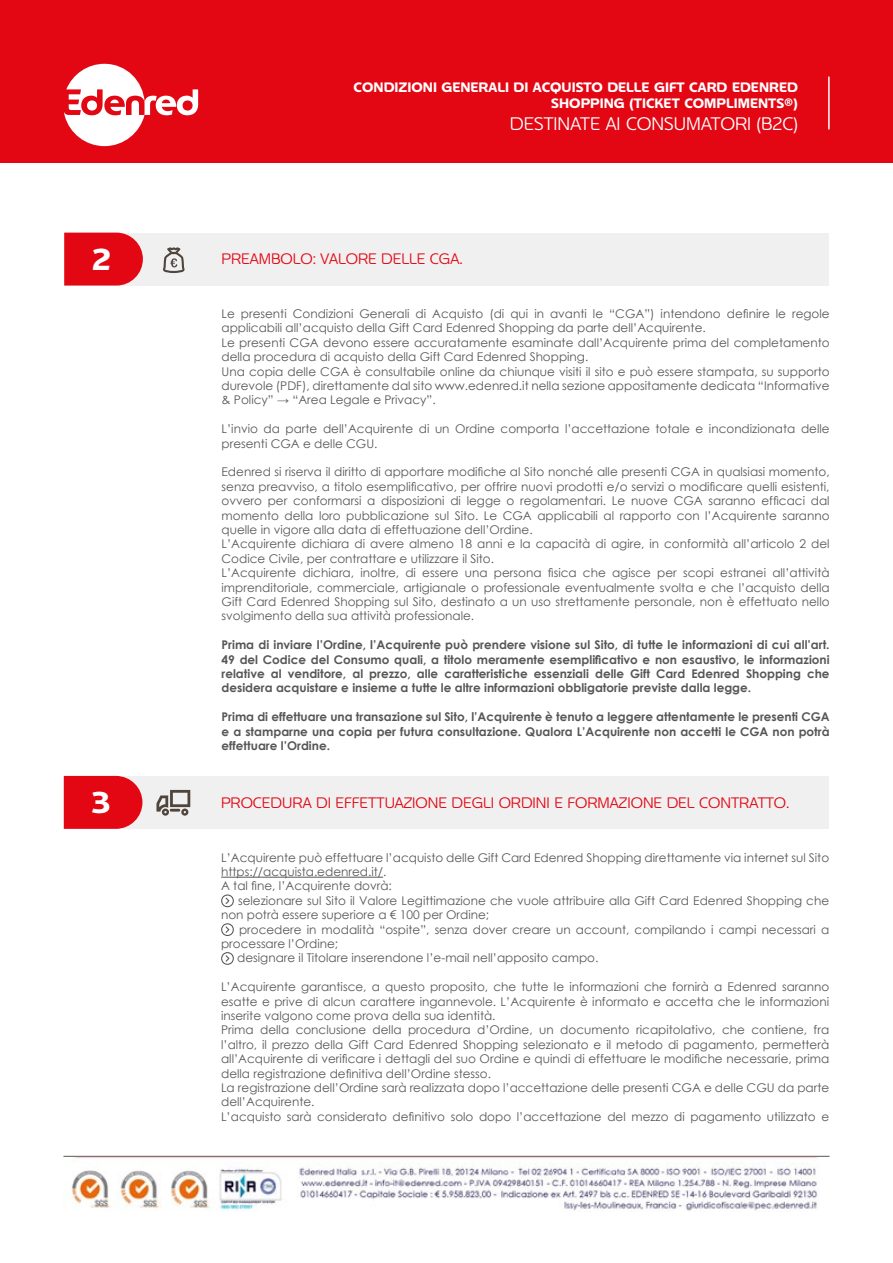
<style>
.page{position:relative;width:893px;height:1263px;background:#fff}
.page>*{position:absolute;margin:0;border:0;box-sizing:border-box;transform-origin:0 0}
.t1{font:700 30px "Edenred";color:#fff}
.t2{font:300 18px "Edenred";color:#fff}
.t3{font:300 15px "Edenred";color:#e30613}
.t4{font:700 13.5px/16.2px "Edenred";color:#fff;text-align:right}
.t5{font:12px/14.4px "Century Gothic";color:#575756}
.t6{font:700 12px/14.4px "Century Gothic";color:#575756;text-align:justify}
</style>
<div class="page">
<div style="left:0;top:0;width:893px;height:163px;background:#e30613"></div>
<svg style="left:64px;top:64px;width:134px;height:82px"></svg>
<hr style="left:64px;top:1156px;width:765px;height:1px;background:#575756">
<hr style="left:828px;top:77px;width:2px;height:52px;background:#fff">
<img style="left:63px;top:1158px;width:755px;height:53px">
<div style="left:65px;top:233px;width:764px;height:53px;background:#f0f0f0"></div>
<div style="left:64px;top:776px;width:765px;height:53px;background:#f0f0f0"></div>
<svg style="left:64px;top:233px;width:79px;height:53px"></svg>
<svg style="left:64px;top:776px;width:78px;height:53px"></svg>
<hr style="left:221px;top:877px;width:162px;height:1px;background:#575756">
<svg style="left:221px;top:894px;width:13px;height:13px"></svg>
<svg style="left:221px;top:923px;width:13px;height:13px"></svg>
<svg style="left:221px;top:952px;width:13px;height:13px"></svg>
<svg style="left:163px;top:247px;width:22px;height:26px"></svg>
<svg style="left:156px;top:790px;width:34px;height:26px"></svg>
<h1 class="t1" style="left:92px;top:239px;width:20px">2</h1>
<h1 class="t1" style="left:92px;top:782px;width:20px">3</h1>
<p class="t4" style="left:354px;top:79px;width:446px">CONDIZIONI GENERALI DI ACQUISTO DELLE GIFT CARD EDENRED<br>SHOPPING (TICKET COMPLIMENTS®)</p>
<h2 class="t2" style="left:510px;top:111px;width:290px">DESTINATE AI CONSUMATORI (B2C)</h2>
<p class="t3" style="left:222px;top:249px;width:243px">PREAMBOLO: VALORE DELLE CGA.</p>
<p class="t5" style="left:222px;top:306px;width:610px">Le presenti Condizioni Generali di Acquisto (di qui in avanti le “CGA”) intendono definire le regole applicabili all’acquisto della Gift Card Edenred Shopping da parte dell’Acquirente.<br>Le presenti CGA devono essere accuratamente esaminate dall’Acquirente prima del completamento della procedura di acquisto della Gift Card Edenred Shopping.<br>Una copia delle CGA è consultabile online da chiunque visiti il sito e può essere stampata, su supporto durevole (PDF), direttamente dal sito www.edenred.it nella sezione appositamente dedicata “Informative &amp; Policy” → “Area Legale e Privacy”.</p>
<p class="t5" style="left:222px;top:421px;width:610px">L’invio da parte dell’Acquirente di un Ordine comporta l’accettazione totale e incondizionata delle presenti CGA e delle CGU.</p>
<p class="t5" style="left:222px;top:465px;width:610px">Edenred si riserva il diritto di apportare modifiche al Sito nonché alle presenti CGA in qualsiasi momento, senza preavviso, a titolo esemplificativo, per offrire nuovi prodotti e/o servizi o modificare quelli esistenti, ovvero per conformarsi a disposizioni di legge o regolamentari. Le nuove CGA saranno efficaci dal momento della loro pubblicazione sul Sito. Le CGA applicabili al rapporto con l’Acquirente saranno quelle in vigore alla data di effettuazione dell’Ordine.<br>L’Acquirente dichiara di avere almeno 18 anni e la capacità di agire, in conformità all’articolo 2 del Codice Civile, per contrattare e utilizzare il Sito.<br>L’Acquirente dichiara, inoltre, di essere una persona fisica che agisce per scopi estranei all’attività imprenditoriale, commerciale, artigianale o professionale eventualmente svolta e che l’acquisto della Gift Card Edenred Shopping sul Sito, destinato a un uso strettamente personale, non è effettuato nello svolgimento della sua attività professionale.</p>
<p class="t6" style="left:222px;top:637px;width:610px">Prima di inviare l’Ordine, l’Acquirente può prendere visione sul Sito, di tutte le informazioni di cui all’art.<br>49 del Codice del Consumo quali, a titolo meramente esemplificativo e non esaustivo, le informazioni relative al venditore, al prezzo, alle caratteristiche essenziali delle Gift Card Edenred Shopping che desidera acquistare e insieme a tutte le altre informazioni obbligatorie previste dalla legge.</p>
<p class="t6" style="left:222px;top:709px;width:610px">Prima di effettuare una transazione sul Sito, l’Acquirente è tenuto a leggere attentamente le presenti CGA e a stamparne una copia per futura consultazione. Qualora L’Acquirente non accetti le CGA non potrà effettuare l’Ordine.</p>
<p class="t3" style="left:221px;top:792px;width:570px">PROCEDURA DI EFFETTUAZIONE DEGLI ORDINI E FORMAZIONE DEL CONTRATTO.</p>
<p class="t5" style="left:221px;top:850px;width:610px">L’Acquirente può effettuare l’acquisto delle Gift Card Edenred Shopping direttamente via internet sul Sito https://acquista.edenred.it/.<br>A tal fine, l’Acquirente dovrà:</p>
<p class="t5" style="left:221px;top:893px;width:610px;text-indent:17px">selezionare sul Sito il Valore Legittimazione che vuole attribuire alla Gift Card Edenred Shopping che non potrà essere superiore a € 100 per Ordine;</p>
<p class="t5" style="left:239px;top:922px;width:592px">procedere in modalità “ospite”, senza dover creare un account, compilando i campi necessari a</p>
<p class="t5" style="left:221px;top:936px;width:119px">processare l’Ordine;</p>
<p class="t5" style="left:237px;top:951px;width:363px">designare il Titolare inserendone l’e-mail nell’apposito campo.</p>
<p class="t5" style="left:221px;top:979px;width:610px">L’Acquirente garantisce, a questo proposito, che tutte le informazioni che fornirà a Edenred saranno esatte e prive di alcun carattere ingannevole. L’Acquirente è informato e accetta che le informazioni inserite valgono come prova della sua identità.<br>Prima della conclusione della procedura d’Ordine, un documento ricapitolativo, che contiene, fra l’altro, il prezzo della Gift Card Edenred Shopping selezionato e il metodo di pagamento, permetterà all’Acquirente di verificare i dettagli del suo Ordine e quindi di effettuare le modifiche necessarie, prima della registrazione definitiva dell’Ordine stesso.<br>La registrazione dell’Ordine sarà realizzata dopo l’accettazione delle presenti CGA e delle CGU da parte dell’Acquirente.<br>L’acquisto sarà considerato definitivo solo dopo l’accettazione del mezzo di pagamento utilizzato e</p>
</div>
